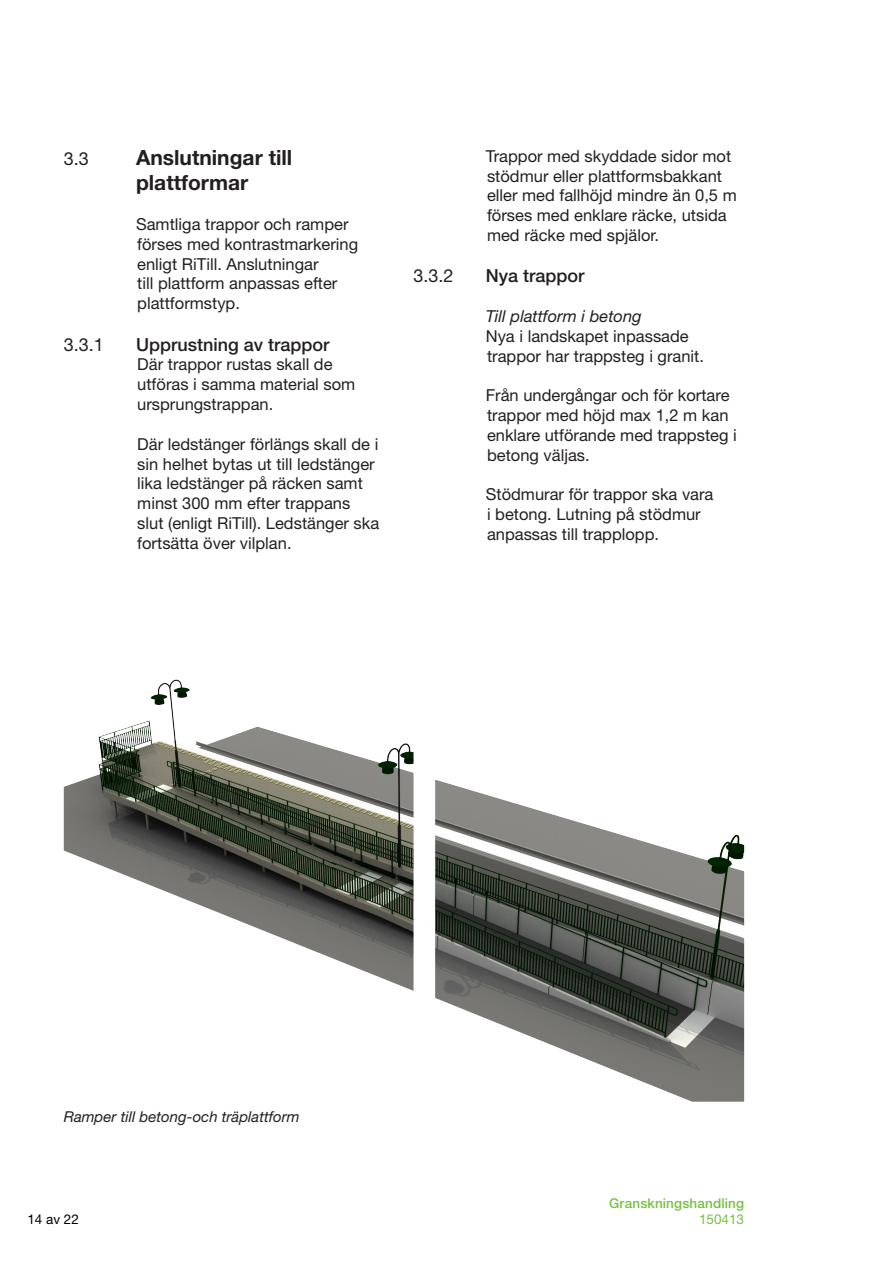
<style>
.page{position:relative;width:893px;height:1263px;background:#fff}
.page>*{position:absolute;margin:0;border:0;box-sizing:border-box;transform-origin:0 0}
.t1{font:700 21px/25.2px "Helvetica Neue";color:#231f20}
.t2{font:500 18px "Helvetica Neue";color:#231f20}
.t3{font:18px "Helvetica Neue";color:#231f20}
.Brödtext_Namngiven{font:16.5px/19.8px "Helvetica Neue";color:#231f20}
.Brödtext{font:16.5px/19.8px "Helvetica Neue";color:#231f20}
.Brödtext_Namngiven-2{font:italic 16.5px "Helvetica Neue";color:#231f20}
.Brödtext_Namngiven-3{font:italic 15px "Helvetica Neue";color:#231f20}
.t4{font:500 13.5px "Helvetica Neue";letter-spacing:.01em;color:#76c043}
.t5{font:13.5px "Helvetica Neue";color:#000001}
.t6{font:13.5px "Helvetica Neue";color:#76c043}
</style>
<div class="page">
<img style="left:64px;top:679px;width:350px;height:312px">
<img style="left:435px;top:779px;width:309px;height:323px">
<p class="t3" style="left:64px;top:148px;width:27px">3.3</p>
<p class="t1" style="left:136px;top:145px;width:158px">Anslutningar till plattformar</p>
<p class="Brödtext_Namngiven" style="left:136px;top:214px;width:224px">Samtliga trappor och ramper förses med kontrastmarkering enligt RiTill. Anslutningar<br>till plattform anpassas efter plattformstyp.</p>
<p class="t3" style="left:64px;top:334px;width:42px">3.3.1</p>
<p class="t2" style="left:136px;top:334px;width:195px">Upprustning av trappor</p>
<p class="Brödtext" style="left:137px;top:354px;width:219px">Där trappor rustas skall de utföras i samma material som ursprungstrappan.</p>
<p class="Brödtext" style="left:137px;top:434px;width:244px">Där ledstänger förlängs skall de i sin helhet bytas ut till ledstänger lika ledstänger på räcken samt minst 300 mm efter trappans slut (enligt RiTill). Ledstänger ska fortsätta över vilplan.</p>
<p class="Brödtext_Namngiven" style="left:486px;top:146px;width:252px">Trappor med skyddade sidor mot stödmur eller plattformsbakkant eller med fallhöjd mindre än 0,5 m förses med enklare räcke, utsida med räcke med spjälor.</p>
<p class="t3" style="left:414px;top:265px;width:42px">3.3.2</p>
<p class="t2" style="left:486px;top:265px;width:100px">Nya trappor</p>
<p class="Brödtext_Namngiven-2" style="left:486px;top:306px;width:157px">Till plattform i betong</p>
<p class="Brödtext_Namngiven" style="left:486px;top:326px;width:220px">Nya i landskapet inpassade trappor har trappsteg i granit.</p>
<p class="Brödtext_Namngiven" style="left:486px;top:385px;width:252px">Från undergångar och för kortare trappor med höjd max 1,2 m kan enklare utförande med trappsteg i betong väljas.</p>
<p class="Brödtext_Namngiven" style="left:486px;top:484px;width:229px">Stödmurar för trappor ska vara i betong. Lutning på stödmur anpassas till trapplopp.</p>
<p class="Brödtext_Namngiven-3" style="left:64px;top:1107px;width:237px">Ramper till betong-och träplattform</p>
<p class="t5" style="left:27px;top:1211px;width:53px">14 av 22</p>
<p class="t4" style="left:609px;top:1195px;width:136px">Granskningshandling</p>
<p class="t6" style="left:699px;top:1211px;width:47px">150413</p>
</div>
